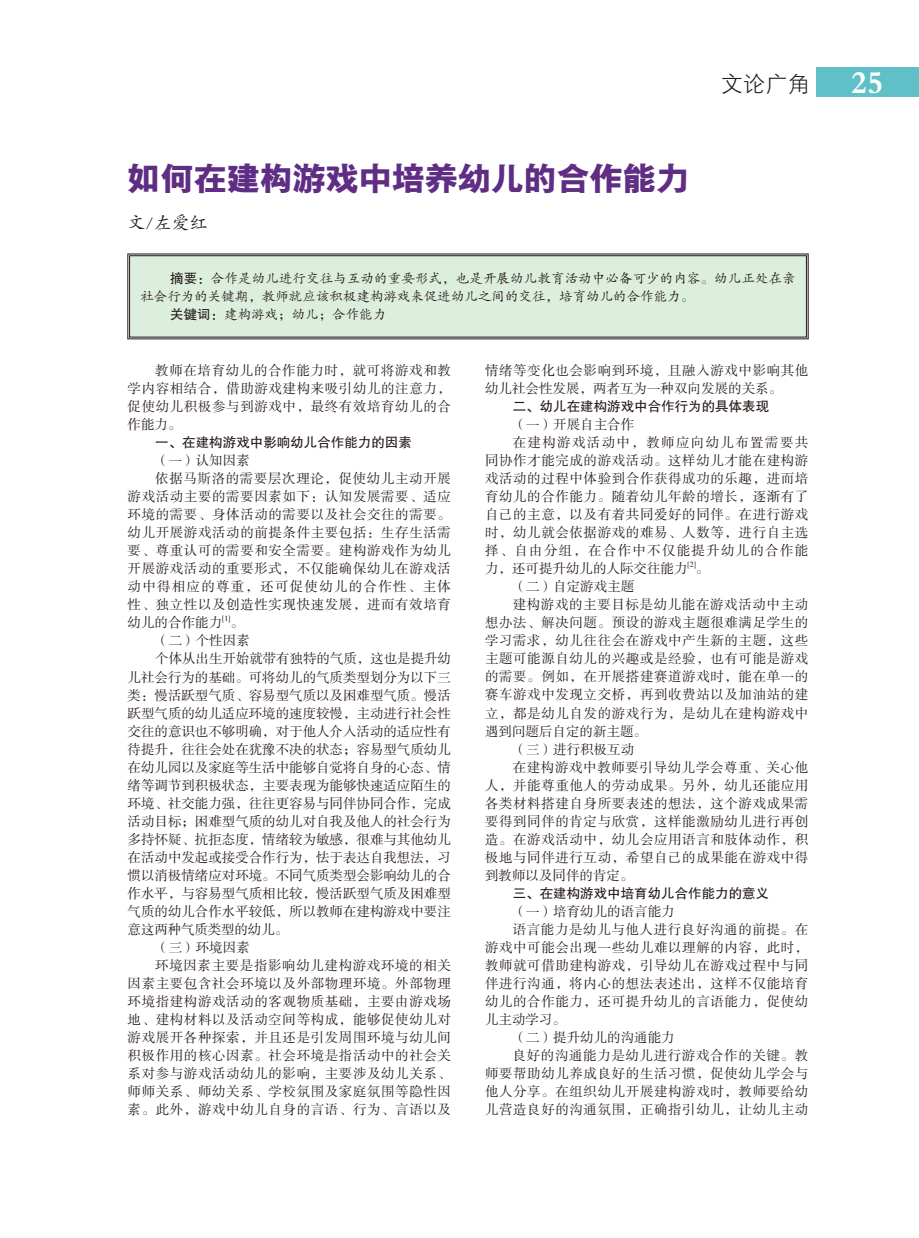
<style>
.page{position:relative;width:919px;height:1238px;background:#fff}
.page>*{position:absolute;margin:0;border:0;box-sizing:border-box;transform-origin:0 0}
.t1{font:33px "FZYDCHJW GB1 0";color:#5f2e84}
.t2{font:22.5px "FZXH1 K GBK1 0";color:#231916}
.t3{font:18px "FZKTK GBK1 0";color:#231916}
.t4{font:13.5px/18px "FZSSK GBK1 0";letter-spacing:.045em;color:#231916;text-align:justify}
.t5{font:13.5px "FZSSK GBK1 0";letter-spacing:-.005em;color:#231916}
.t6{font:13.5px "FZKTK GBK1 0";color:#231916}
.t7{font:13.5px "FZSSK GBK1 0";color:#231916}
.t8{font:13.5px "FZHTK GBK1 0";color:#231916}
.t9{font:13.5px "FZSSK GBK1 0";letter-spacing:.09em;color:#231916}
.t10{font:13.5px "FZSSK GBK1 0";letter-spacing:.1em;color:#231916}
.t11{font:13.5px "FZSSK GBK1 0";letter-spacing:-.01em;color:#231916}
.t12{font:7.8px "FZSSK GBK1 0";color:#231916}
.s1{font-family:"FZDBSK GBK1 0";font-size:33px;color:#fff}
.s2{font-family:"FZHTK GBK1 0"}
</style>
<div class="page">
<div style="left:816px;top:68px;width:102px;height:29px;background:#5fc1c7"></div>
<div style="left:127px;top:253px;width:681px;height:86px;background:#dceede"></div>
<div style="left:129px;top:255px;width:677px;height:82px;border:1px solid #231916"></div>
<h1 class="t1" style="left:128px;top:160px;width:562px">如何在建构游戏中培养幼儿的合作能力</h1>
<h3 class="t3" style="left:128px;top:213px;width:82px">文/左爱红</h3>
<h2 class="t2" style="left:720px;top:71px;width:165px">文论广角 <span class="s1">25</span></h2>
<p class="t6" style="left:170px;top:271px;width:627px"><span class="s2">摘要：</span>合作是幼儿进行交往与互动的重要形式，也是开展幼儿教育活动中必备可少的内容。幼儿正处在亲</p>
<p class="t6" style="left:140px;top:289px;width:555px">社会行为的关键期，教师就应该积极建构游戏来促进幼儿之间的交往，培育幼儿的合作能力。</p>
<p class="t6" style="left:170px;top:307px;width:217px"><span class="s2">关键词：</span>建构游戏；幼儿；合作能力</p>
<p class="t4" style="left:128px;top:362px;width:325px;text-indent:28px">教师在培育幼儿的合作能力时，就可将游戏和教学内容相结合，借助游戏建构来吸引幼儿的注意力，促使幼儿积极参与到游戏中，最终有效培育幼儿的合作能力。</p>
<p class="t8" style="left:155px;top:435px;width:258px">一、在建构游戏中影响幼儿合作能力的因素</p>
<p class="t4" style="left:155px;top:452px;width:96px">（一）认知因素</p>
<p class="t4" style="left:155px;top:470px;width:297px">依据马斯洛的需要层次理论，促使幼儿主动开展</p>
<p class="t4" style="left:128px;top:488px;width:325px">游戏活动主要的需要因素如下：认知发展需要、适应</p>
<p class="t4" style="left:128px;top:506px;width:325px">环境的需要、身体活动的需要以及社会交往的需要。</p>
<p class="t4" style="left:128px;top:524px;width:325px">幼儿开展游戏活动的前提条件主要包括：生存生活需</p>
<p class="t4" style="left:128px;top:542px;width:325px">要、尊重认可的需要和安全需要。建构游戏作为幼儿</p>
<p class="t4" style="left:128px;top:560px;width:325px">开展游戏活动的重要形式，不仅能确保幼儿在游戏活</p>
<p class="t9" style="left:128px;top:579px;width:325px">动中得相应的尊重，还可促使幼儿的合作性、主体</p>
<p class="t4" style="left:128px;top:596px;width:325px">性、独立性以及创造性实现快速发展，进而有效培育</p>
<p class="t7" style="left:128px;top:615px;width:96px">幼儿的合作能力</p>
<p class="t12" style="left:222px;top:614px;width:10px">[1]</p>
<p class="t4" style="left:230px;top:614px;width:15px">。</p>
<p class="t4" style="left:155px;top:632px;width:96px">（二）个性因素</p>
<p class="t5" style="left:155px;top:651px;width:297px">个体从出生开始就带有独特的气质，这也是提升幼</p>
<p class="t5" style="left:128px;top:669px;width:325px">儿社会行为的基础。可将幼儿的气质类型划分为以下三</p>
<p class="t5" style="left:128px;top:687px;width:325px">类：慢活跃型气质、容易型气质以及困难型气质。慢活</p>
<p class="t5" style="left:128px;top:705px;width:325px">跃型气质的幼儿适应环境的速度较慢，主动进行社会性</p>
<p class="t5" style="left:128px;top:723px;width:325px">交往的意识也不够明确，对于他人介入活动的适应性有</p>
<p class="t5" style="left:128px;top:741px;width:325px">待提升，往往会处在犹豫不决的状态；容易型气质幼儿</p>
<p class="t5" style="left:128px;top:759px;width:325px">在幼儿园以及家庭等生活中能够自觉将自身的心态、情</p>
<p class="t5" style="left:128px;top:777px;width:325px">绪等调节到积极状态，主要表现为能够快速适应陌生的</p>
<p class="t5" style="left:128px;top:795px;width:325px">环境、社交能力强，往往更容易与同伴协同合作，完成</p>
<p class="t5" style="left:128px;top:813px;width:325px">活动目标；困难型气质的幼儿对自我及他人的社会行为</p>
<p class="t5" style="left:128px;top:831px;width:325px">多持怀疑、抗拒态度，情绪较为敏感，很难与其他幼儿</p>
<p class="t5" style="left:128px;top:849px;width:325px">在活动中发起或接受合作行为，怯于表达自我想法，习</p>
<p class="t5" style="left:128px;top:867px;width:325px">惯以消极情绪应对环境。不同气质类型会影响幼儿的合</p>
<p class="t5" style="left:128px;top:885px;width:325px">作水平，与容易型气质相比较，慢活跃型气质及困难型</p>
<p class="t5" style="left:128px;top:903px;width:325px">气质的幼儿合作水平较低，所以教师在建构游戏中要注</p>
<p class="t11" style="left:128px;top:921px;width:162px">意这两种气质类型的幼儿。</p>
<p class="t4" style="left:155px;top:938px;width:96px">（三）环境因素</p>
<p class="t4" style="left:155px;top:956px;width:297px">环境因素主要是指影响幼儿建构游戏环境的相关</p>
<p class="t4" style="left:128px;top:974px;width:325px">因素主要包含社会环境以及外部物理环境。外部物理</p>
<p class="t4" style="left:128px;top:992px;width:325px">环境指建构游戏活动的客观物质基础，主要由游戏场</p>
<p class="t4" style="left:128px;top:1010px;width:325px">地、建构材料以及活动空间等构成，能够促使幼儿对</p>
<p class="t4" style="left:128px;top:1028px;width:325px">游戏展开各种探索，并且还是引发周围环境与幼儿间</p>
<p class="t4" style="left:128px;top:1046px;width:325px">积极作用的核心因素。社会环境是指活动中的社会关</p>
<p class="t4" style="left:128px;top:1064px;width:325px">系对参与游戏活动幼儿的影响，主要涉及幼儿关系、</p>
<p class="t4" style="left:128px;top:1082px;width:325px">师师关系、师幼关系、学校氛围及家庭氛围等隐性因</p>
<p class="t4" style="left:128px;top:1100px;width:325px">素。此外，游戏中幼儿自身的言语、行为、言语以及</p>
<p class="t4" style="left:485px;top:362px;width:325px">情绪等变化也会影响到环境，且融入游戏中影响其他幼儿社会性发展，两者互为一种双向发展的关系。</p>
<p class="t8" style="left:512px;top:399px;width:258px">二、幼儿在建构游戏中合作行为的具体表现</p>
<p class="t4" style="left:512px;top:416px;width:123px">（一）开展自主合作</p>
<p class="t10" style="left:512px;top:435px;width:297px">在建构游戏活动中，教师应向幼儿布置需要共</p>
<p class="t4" style="left:485px;top:452px;width:325px">同协作才能完成的游戏活动。这样幼儿才能在建构游</p>
<p class="t4" style="left:485px;top:470px;width:325px">戏活动的过程中体验到合作获得成功的乐趣，进而培</p>
<p class="t4" style="left:485px;top:488px;width:325px">育幼儿的合作能力。随着幼儿年龄的增长，逐渐有了</p>
<p class="t4" style="left:485px;top:506px;width:325px">自己的主意，以及有着共同爱好的同伴。在进行游戏</p>
<p class="t4" style="left:485px;top:524px;width:325px">时，幼儿就会依据游戏的难易、人数等，进行自主选</p>
<p class="t9" style="left:485px;top:543px;width:325px">择、自由分组，在合作中不仅能提升幼儿的合作能</p>
<p class="t7" style="left:485px;top:561px;width:204px">力，还可提升幼儿的人际交往能力</p>
<p class="t12" style="left:687px;top:560px;width:10px">[2]</p>
<p class="t4" style="left:695px;top:560px;width:15px">。</p>
<p class="t4" style="left:512px;top:578px;width:123px">（二）自定游戏主题</p>
<p class="t4" style="left:512px;top:596px;width:297px">建构游戏的主要目标是幼儿能在游戏活动中主动</p>
<p class="t4" style="left:485px;top:614px;width:325px">想办法、解决问题。预设的游戏主题很难满足学生的</p>
<p class="t4" style="left:485px;top:632px;width:325px">学习需求，幼儿往往会在游戏中产生新的主题，这些</p>
<p class="t4" style="left:485px;top:650px;width:325px">主题可能源自幼儿的兴趣或是经验，也有可能是游戏</p>
<p class="t4" style="left:485px;top:668px;width:325px">的需要。例如，在开展搭建赛道游戏时，能在单一的</p>
<p class="t4" style="left:485px;top:686px;width:325px">赛车游戏中发现立交桥，再到收费站以及加油站的建</p>
<p class="t4" style="left:485px;top:704px;width:325px">立，都是幼儿自发的游戏行为，是幼儿在建构游戏中</p>
<p class="t7" style="left:485px;top:723px;width:163px">遇到问题后自定的新主题。</p>
<p class="t4" style="left:512px;top:740px;width:123px">（三）进行积极互动</p>
<p class="t4" style="left:512px;top:758px;width:297px">在建构游戏中教师要引导幼儿学会尊重、关心他</p>
<p class="t4" style="left:485px;top:776px;width:325px">人，并能尊重他人的劳动成果。另外，幼儿还能应用</p>
<p class="t4" style="left:485px;top:794px;width:325px">各类材料搭建自身所要表述的想法，这个游戏成果需</p>
<p class="t4" style="left:485px;top:812px;width:325px">要得到同伴的肯定与欣赏，这样能激励幼儿进行再创</p>
<p class="t4" style="left:485px;top:830px;width:325px">造。在游戏活动中，幼儿会应用语言和肢体动作，积</p>
<p class="t4" style="left:485px;top:848px;width:325px">极地与同伴进行互动，希望自己的成果能在游戏中得</p>
<p class="t7" style="left:485px;top:867px;width:150px">到教师以及同伴的肯定。</p>
<p class="t8" style="left:512px;top:885px;width:258px">三、在建构游戏中培育幼儿合作能力的意义</p>
<p class="t7" style="left:512px;top:903px;width:163px">（一）培育幼儿的语言能力</p>
<p class="t4" style="left:512px;top:920px;width:297px">语言能力是幼儿与他人进行良好沟通的前提。在</p>
<p class="t4" style="left:485px;top:938px;width:325px">游戏中可能会出现一些幼儿难以理解的内容，此时，</p>
<p class="t4" style="left:485px;top:956px;width:325px">教师就可借助建构游戏，引导幼儿在游戏过程中与同</p>
<p class="t4" style="left:485px;top:974px;width:325px">伴进行沟通，将内心的想法表述出，这样不仅能培育</p>
<p class="t4" style="left:485px;top:992px;width:325px">幼儿的合作能力，还可提升幼儿的言语能力，促使幼</p>
<p class="t4" style="left:485px;top:1010px;width:82px">儿主动学习。</p>
<p class="t7" style="left:512px;top:1029px;width:163px">（二）提升幼儿的沟通能力</p>
<p class="t4" style="left:512px;top:1046px;width:297px">良好的沟通能力是幼儿进行游戏合作的关键。教</p>
<p class="t4" style="left:485px;top:1064px;width:325px">师要帮助幼儿养成良好的生活习惯，促使幼儿学会与</p>
<p class="t4" style="left:485px;top:1082px;width:325px">他人分享。在组织幼儿开展建构游戏时，教师要给幼</p>
<p class="t4" style="left:485px;top:1100px;width:325px">儿营造良好的沟通氛围，正确指引幼儿，让幼儿主动</p>
</div>
